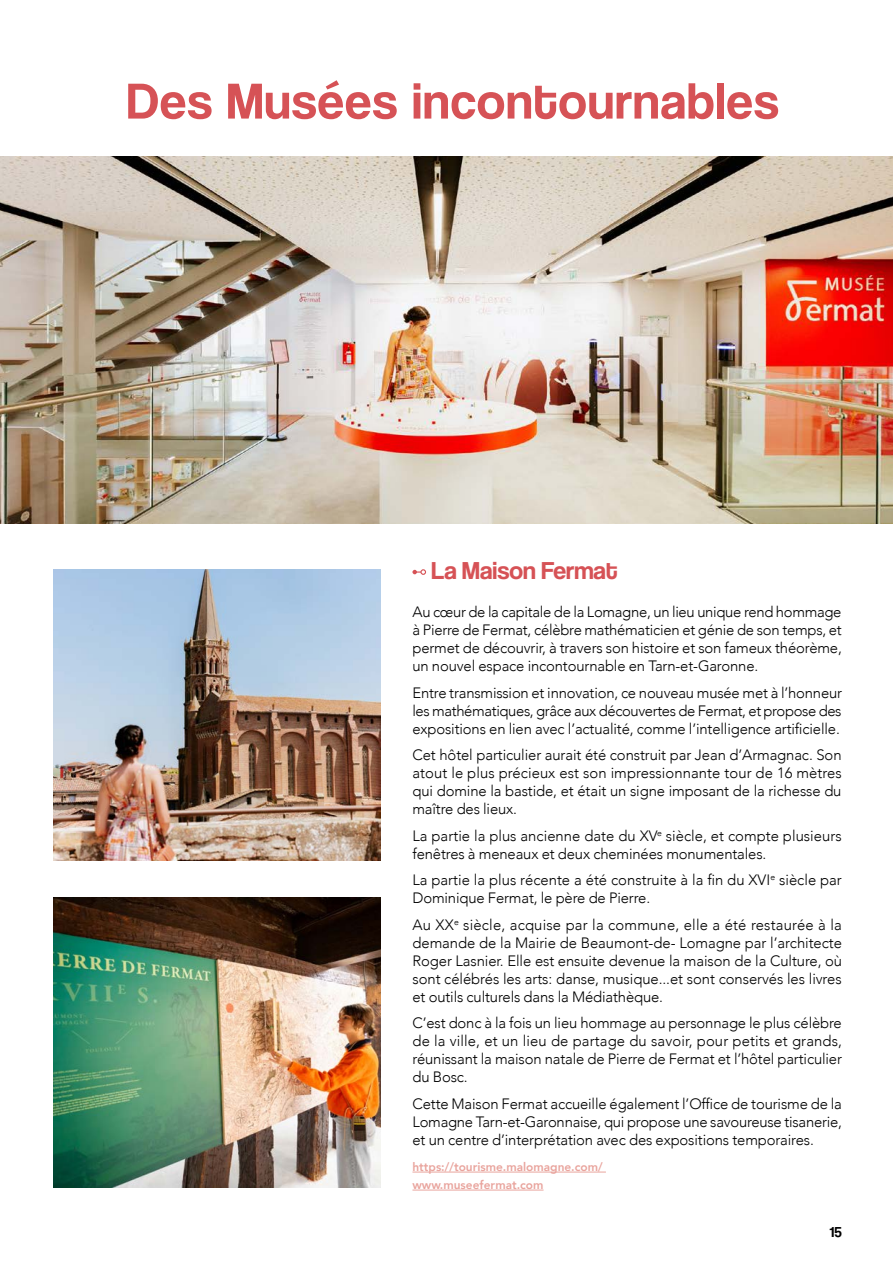
<style>
.page{position:relative;width:893px;height:1263px;background:#fff}
.page>*{position:absolute;margin:0;border:0;box-sizing:border-box;transform-origin:0 0}
.t1{font:52.5px "Coolvetica";letter-spacing:.02em;color:#d65256}
.t2{font:25.5px "Coolvetica";color:#d65256}
.t3{font:300 15px/18px "Avenir";letter-spacing:-.01em;color:#000;text-align:justify}
.t4{font:15px "Coolvetica";color:#000}
.t5{font:800 12px/18px "Avenir";color:#e9a49d}
</style>
<div class="page">
<img style="left:53px;top:569px;width:328px;height:291px">
<img style="left:0;top:156px;width:893px;height:367px">
<hr style="left:412px;top:1172px;width:194px;height:1px;background:#e9a49d">
<hr style="left:412px;top:1190px;width:132px;height:1px;background:#e9a49d">
<svg style="left:412px;top:569px;width:14px;height:6px"></svg>
<img style="left:53px;top:897px;width:328px;height:291px">
<h1 class="t1" style="left:127px;top:70px;width:653px">Des Musées incontournables</h1>
<h2 class="t2" style="left:432px;top:556px;width:187px">La Maison Fermat</h2>
<p class="t3" style="left:412px;top:603px;width:431px">Au cœur de la capitale de la Lomagne, un lieu unique rend hommage à Pierre de Fermat, célèbre mathématicien et génie de son temps, et permet de découvrir, à travers son histoire et son fameux théorème, un nouvel espace incontournable en Tarn-et-Garonne.</p>
<p class="t3" style="left:412px;top:683px;width:431px">Entre transmission et innovation, ce nouveau musée met à l’honneur les mathé matiques, grâce aux découvertes de Fermat, et propose des expositions en lien avec l’actualité, comme l’intelligence artificielle.</p>
<p class="t3" style="left:412px;top:746px;width:431px">Cet hôtel particulier aurait été construit par Jean d’Armagnac. Son atout le plus précieux est son impressionnante tour de 16 mètres qui domine la bastide, et était un signe imposant de la richesse du maître des lieux.</p>
<p class="t3" style="left:412px;top:826px;width:431px">La partie la plus ancienne date du XV<sup>e</sup> siècle, et compte plusieurs fenêtres à meneaux et deux cheminées monumentales.</p>
<p class="t3" style="left:412px;top:871px;width:431px">La partie la plus récente a été construite à la fin du XVI<sup>e</sup> siècle par<br>Dominique Fermat, le père de Pierre.</p>
<p class="t3" style="left:412px;top:915px;width:431px;text-align:left">Au XX<sup>e</sup> siècle, acquise par la commune, elle a été restaurée à la demande de la Mairie de Beaumont-de- Lomagne par l’architecte Roger Lasnier. Elle est ensuite devenue la maison de la Culture, où sont cé lébrés les arts: danse, musique...et sont conservés les livres et outils culturels dans la Médiathèque.</p>
<p class="t3" style="left:412px;top:1014px;width:431px">C’est donc à la fois un lieu hommage au personnage le plus célèbre de la ville, et un lieu de partage du savoir, pour petits et grands, réunissant la maison natale de Pierre de Fermat et l’hôtel particulier du Bosc.</p>
<p class="t3" style="left:412px;top:1094px;width:431px">Cette Maison Fermat accueille également l’Office de tourisme de la Lomagne Tarn-et-Garonnaise, qui propose une savoureuse tisanerie, et un centre d’interprétation avec des expositions temporaires.</p>
<p class="t5" style="left:412px;top:1158px;width:192px">https://tourisme.malomagne.com/ www.museefermat.com</p>
<p class="t4" style="left:830px;top:1223px;width:14px">15</p>
</div>
